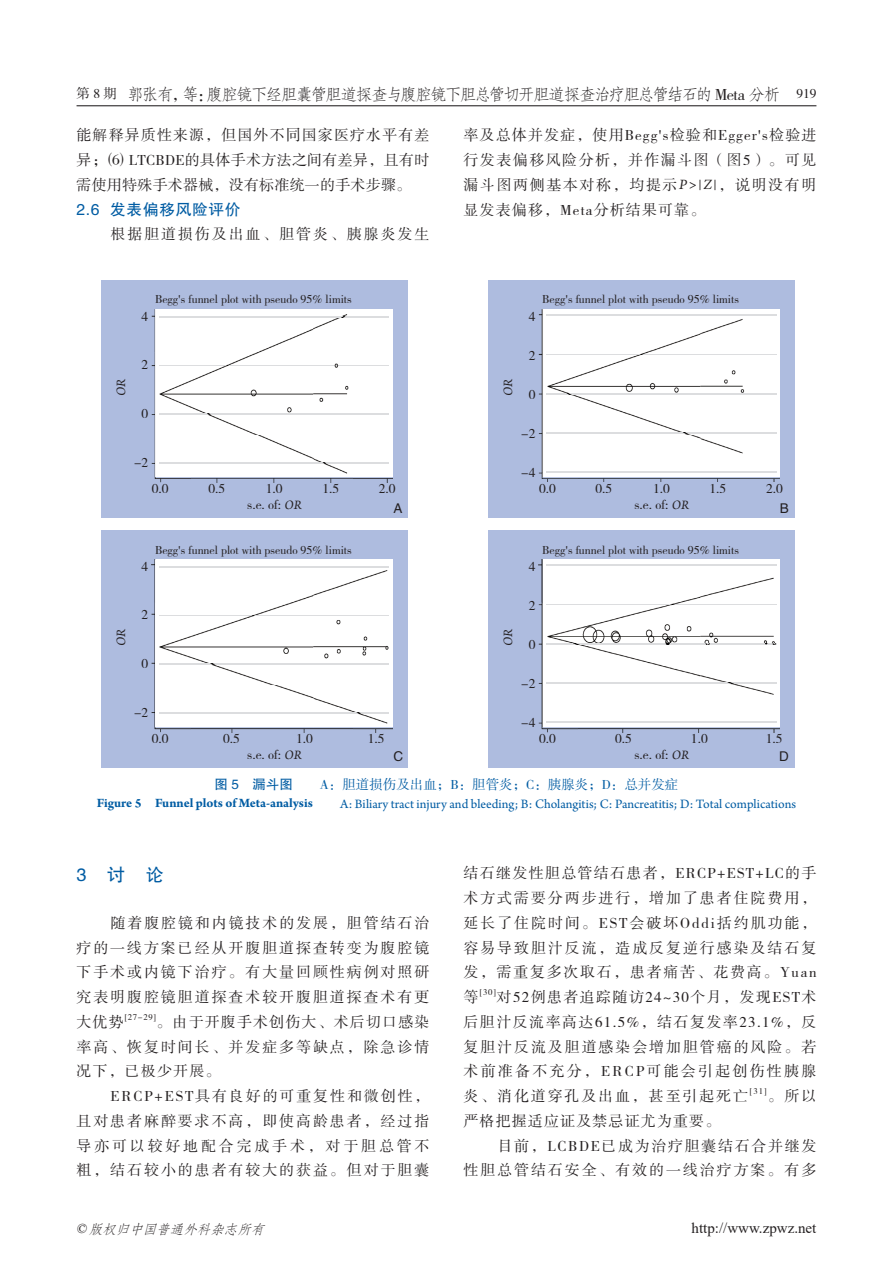
<style>
.page{position:relative;width:893px;height:1263px;background:#fff}
.page>*{position:absolute;margin:0;border:0;box-sizing:border-box;transform-origin:0 0}
.t1{font:18px "FZHTK GBK1 0";color:#015ca3}
.t2{font:16.5px "FZFSK GBK1 0";letter-spacing:-.1em;color:#231f20}
.t3{font:15.75px "FZHTK GBK1 0";letter-spacing:.04em;color:#015ca3}
.t4{font:15px/24.8px "FZSSK GBK1 0";letter-spacing:.125em;color:#231f20;text-align:justify}
.t5{font:15px "Times New Roman";color:#231f20}
.t6{font:15px "FZSSK GBK1 0";letter-spacing:.075em;color:#231f20}
.t7{font:13.5px "Arno Pro";color:#015ca3}
.t8{font:13.5px "FZSSK GBK1 0";color:#231f20}
.t9{font:13.5px "FZSSK GBK1 0";color:#015ca3}
.t10{font:italic 13.5px "FZFSK GBK1 0";color:#231f20}
.t11{font:italic 13.5px "Arno Pro";letter-spacing:-.005em;color:#231f20}
.t12{font:13.5px "FZHTK GBK1 0";color:#231f20}
.t13{font:12px "FZSSK GBK1 0";color:#231f20}
.t14{font:8.7px "FZSSK GBK1 0";letter-spacing:.085em;color:#231f20}
.s1{font-family:"FZSSK GBK1 0";font-size:13.5px}
.s2{font-family:"FZSSK GBK1 0"}
.s3{font-family:"Arno Pro";font-style:italic}
.s4{font-family:"FZHTK GBK1 0"}
.s5{font-weight:700}
.s6{font-family:"Times New Roman"}
</style>
<div class="page">
<hr style="left:77px;top:105px;width:739px;height:1px;background:#231f20">
<div style="left:101px;top:281px;width:307px;height:237px;background:#aebcdf"></div>
<img style="left:152px;top:352px;width:39px;height:130px">
<img style="left:191px;top:478px;width:201px;height:4px">
<div style="left:155px;top:309px;width:237px;height:168px;background:#fff"></div>
<img style="left:160px;top:463px;width:229px;height:1px">
<img style="left:160px;top:414px;width:229px;height:1px">
<img style="left:160px;top:365px;width:229px;height:1px">
<img style="left:160px;top:316px;width:229px;height:1px">
<div style="left:101px;top:531px;width:307px;height:237px;background:#aebcdf"></div>
<img style="left:152px;top:559px;width:3px;height:43px">
<img style="left:152px;top:602px;width:39px;height:130px">
<img style="left:191px;top:727px;width:201px;height:5px">
<div style="left:155px;top:559px;width:237px;height:168px;background:#fff"></div>
<img style="left:160px;top:713px;width:229px;height:1px">
<img style="left:160px;top:664px;width:229px;height:1px">
<img style="left:160px;top:615px;width:229px;height:1px">
<img style="left:160px;top:566px;width:229px;height:1px">
<div style="left:489px;top:281px;width:306px;height:237px;background:#aebcdf"></div>
<img style="left:539px;top:352px;width:40px;height:130px">
<img style="left:579px;top:477px;width:201px;height:5px">
<div style="left:542px;top:309px;width:238px;height:168px;background:#fff"></div>
<img style="left:547px;top:433px;width:229px;height:1px">
<img style="left:547px;top:393px;width:229px;height:1px">
<img style="left:547px;top:354px;width:229px;height:1px">
<img style="left:547px;top:315px;width:229px;height:1px">
<img style="left:547px;top:472px;width:229px;height:1px">
<div style="left:489px;top:531px;width:306px;height:237px;background:#aebcdf"></div>
<img style="left:539px;top:559px;width:3px;height:43px">
<img style="left:539px;top:602px;width:40px;height:130px">
<img style="left:579px;top:727px;width:201px;height:5px">
<img style="left:542px;top:559px;width:238px;height:168px">
<img style="left:547px;top:683px;width:229px;height:1px">
<img style="left:547px;top:643px;width:229px;height:1px">
<img style="left:547px;top:604px;width:229px;height:1px">
<img style="left:547px;top:565px;width:229px;height:1px">
<img style="left:547px;top:722px;width:229px;height:1px">
<p class="t2" style="left:77px;top:85px;width:741px"><span class="s1">第 8 期</span> 郭张有，等：腹腔镜下经胆囊管胆道探查与腹腔镜下胆总管切开胆道探查治疗胆总管结石的 <span class="s2">Meta</span> 分析 <span class="s1">919</span></p>
<p class="t4" style="left:77px;top:124px;width:354px">能解释异质性来源，但国外不同国家医疗水平有差异；⑹ LTCBDE的具体手术方法之间有差异，且有时需使用特殊手术器械，没有标准统一的手术步骤。</p>
<p class="t3" style="left:77px;top:201px;width:166px">2.6 发表偏移风险评价</p>
<p class="t4" style="left:111px;top:223px;width:320px">根据胆道损伤及出血、胆管炎、胰腺炎发生</p>
<p class="t4" style="left:463px;top:124px;width:355px">率及总体并发症，使用Begg's检验和Egger's检验进行发表偏移风险分析，并作漏斗图（图5）。可见漏斗图两侧基本对称，均提示<span class="s3">P&gt;</span>|<span class="s3">Z</span>|，说明没有明显发表偏移，Meta分析结果可靠。</p>
<p class="t13" style="left:155px;top:293px;width:198px">Begg's funnel plot with pseudo 95% limits</p>
<p class="t13" style="left:542px;top:293px;width:198px">Begg's funnel plot with pseudo 95% limits</p>
<p class="t11" style="left:113px;top:396px;width:19px;rotate:-90deg">OR</p>
<p class="t8" style="left:141px;top:309px;width:8px">4</p>
<p class="t8" style="left:141px;top:358px;width:8px">2</p>
<p class="t8" style="left:141px;top:406px;width:8px">0</p>
<p class="t8" style="left:134px;top:455px;width:16px">-2</p>
<p class="t11" style="left:500px;top:396px;width:19px;rotate:-90deg">OR</p>
<p class="t8" style="left:529px;top:309px;width:8px">4</p>
<p class="t8" style="left:529px;top:348px;width:8px">2</p>
<p class="t8" style="left:529px;top:387px;width:8px">0</p>
<p class="t8" style="left:521px;top:426px;width:16px">-2</p>
<p class="t8" style="left:521px;top:465px;width:16px">-4</p>
<p class="t8" style="left:152px;top:482px;width:18px">0.0</p>
<p class="t8" style="left:208px;top:482px;width:18px">0.5</p>
<p class="t8" style="left:266px;top:482px;width:18px">1.0</p>
<p class="t8" style="left:322px;top:482px;width:18px">1.5</p>
<p class="t8" style="left:379px;top:482px;width:18px">2.0</p>
<p class="t8" style="left:539px;top:482px;width:18px">0.0</p>
<p class="t8" style="left:596px;top:482px;width:18px">0.5</p>
<p class="t8" style="left:653px;top:482px;width:18px">1.0</p>
<p class="t8" style="left:710px;top:482px;width:18px">1.5</p>
<p class="t8" style="left:766px;top:482px;width:18px">2.0</p>
<p class="t8" style="left:247px;top:498px;width:56px">s.e. of: <span class="s3">OR</span></p>
<p class="t8" style="left:634px;top:498px;width:56px">s.e. of: <span class="s3">OR</span></p>
<p class="t12" style="left:393px;top:501px;width:10px">A</p>
<p class="t12" style="left:780px;top:501px;width:10px">B</p>
<p class="t11" style="left:113px;top:646px;width:19px;rotate:-90deg">OR</p>
<p class="t13" style="left:155px;top:543px;width:198px">Begg's funnel plot with pseudo 95% limits</p>
<p class="t8" style="left:141px;top:559px;width:8px">4</p>
<p class="t8" style="left:141px;top:608px;width:8px">2</p>
<p class="t8" style="left:141px;top:656px;width:8px">0</p>
<p class="t8" style="left:134px;top:705px;width:16px">-2</p>
<p class="t8" style="left:152px;top:732px;width:18px">0.0</p>
<p class="t8" style="left:223px;top:732px;width:18px">0.5</p>
<p class="t8" style="left:296px;top:732px;width:18px">1.0</p>
<p class="t8" style="left:368px;top:732px;width:18px">1.5</p>
<p class="t8" style="left:247px;top:748px;width:56px">s.e. of: <span class="s3">OR</span></p>
<p class="t11" style="left:500px;top:646px;width:19px;rotate:-90deg">OR</p>
<p class="t13" style="left:542px;top:543px;width:198px">Begg's funnel plot with pseudo 95% limits</p>
<p class="t8" style="left:529px;top:559px;width:8px">4</p>
<p class="t8" style="left:529px;top:598px;width:8px">2</p>
<p class="t8" style="left:529px;top:637px;width:8px">0</p>
<p class="t8" style="left:521px;top:676px;width:16px">-2</p>
<p class="t8" style="left:521px;top:715px;width:16px">-4</p>
<p class="t8" style="left:539px;top:732px;width:18px">0.0</p>
<p class="t8" style="left:615px;top:732px;width:18px">0.5</p>
<p class="t8" style="left:691px;top:732px;width:18px">1.0</p>
<p class="t8" style="left:766px;top:732px;width:18px">1.5</p>
<p class="t8" style="left:634px;top:748px;width:56px">s.e. of: <span class="s3">OR</span></p>
<p class="t12" style="left:393px;top:749px;width:11px">C</p>
<p class="t12" style="left:779px;top:749px;width:11px">D</p>
<p class="t9" style="left:215px;top:777px;width:465px"><span class="s4">图 5　漏斗图　　</span>A：胆道损伤及出血；B：胆管炎；C：胰腺炎；D：总并发症</p>
<p class="t7" style="left:97px;top:796px;width:701px"><span class="s5">Figure 5 Funnel plots of Meta-analysis</span><span class="s4">　　</span>A: Biliary tract injury and bleeding; B: Cholangitis; C: Pancreatitis; D: Total complications</p>
<p class="t1" style="left:77px;top:865px;width:89px">3　讨　论</p>
<p class="t4" style="left:77px;top:911px;width:354px;text-indent:34px">随着腹腔镜和内镜技术的发展，胆管结石治疗的一线方案已经从开腹胆道探查转变为腹腔镜下手术或内镜下治疗。有大量回顾性病例对照研究表明腹腔镜胆道探查术较开腹胆道探查术有更大优势</p>
<p class="t14" style="left:125px;top:1012px;width:32px">[27-29]</p>
<p class="t4" style="left:77px;top:1010px;width:354px;text-indent:80px">。由于开腹手术创伤大、术后切口感染率高、恢复时间长、并发症多等缺点，除急诊情况下，已极少开展。</p>
<p class="t4" style="left:77px;top:1084px;width:355px;text-indent:34px">ERCP+EST具有良好的可重复性和微创性，且对患者麻醉要求不高，即使高龄患者，经过指导亦可以较好地配合完成手术，对于胆总管不粗，结石较小的患者有较大的获益。但对于胆囊</p>
<p class="t4" style="left:463px;top:861px;width:354px">结石继发性胆总管结石患者，ERCP+EST+LC的手术方式需要分两步进行，增加了患者住院费用，延长了住院时间。EST会破坏Oddi括约肌功能，容易导致胆汁反流，造成反复逆行感染及结石复发，需重复多次取石，患者痛苦、花费高。Yuan等</p>
<p class="t14" style="left:480px;top:987px;width:17px">[30]</p>
<p class="t4" style="left:463px;top:985px;width:354px;text-indent:33px">对52例患者追踪随访24~30个月，发现EST术后胆汁反流率高达61.5%，结石复发率23.1%，反复胆汁反流及胆道感染会增加胆管癌的风险。若术前准备不充分，ERCP可能会引起创伤性胰腺炎、消化道穿孔及出血，甚至引起死亡</p>
<p class="t14" style="left:750px;top:1086px;width:18px">[31]</p>
<p class="t4" style="left:768px;top:1084px;width:50px">。所以</p>
<p class="t6" style="left:463px;top:1113px;width:258px">严格把握适应证及禁忌证尤为重要。</p>
<p class="t4" style="left:497px;top:1134px;width:320px">目前，LCBDE已成为治疗胆囊结石合并继发</p>
<p class="t4" style="left:463px;top:1158px;width:354px">性胆总管结石安全、有效的一线治疗方案。有多</p>
<p class="t10" style="left:76px;top:1221px;width:194px"><span class="s6">©</span> 版权归中国普通外科杂志所有</p>
<p class="t5" style="left:692px;top:1217px;width:126px">http://www.zpwz.net</p>
</div>
